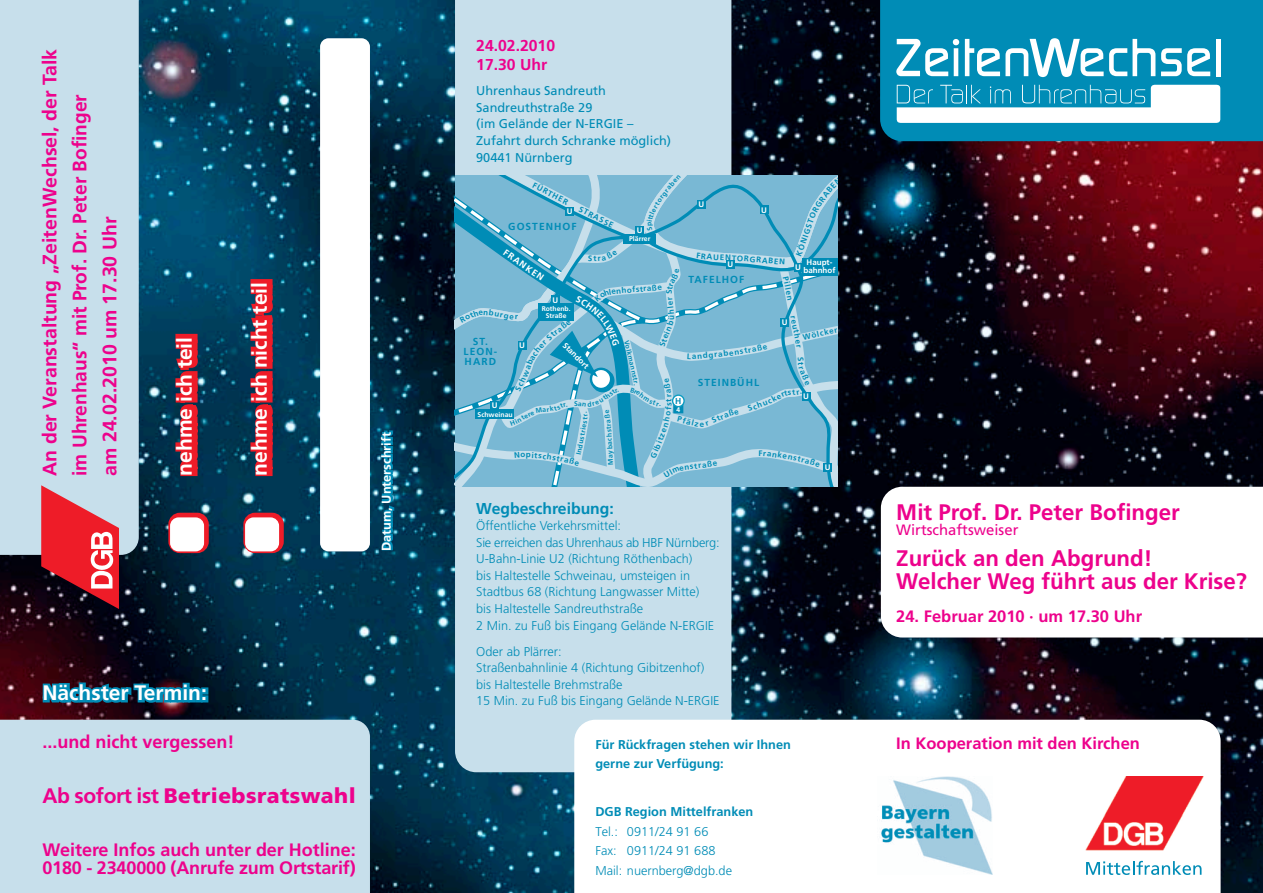
<style>
.page{position:relative;width:1263px;height:893px;background:#fff}
.page>*{position:absolute;margin:0;border:0;box-sizing:border-box;transform-origin:0 0}
.t1{font:700 22.5px/22.5px "Frutiger";color:#ed028c}
.t2{font:700 21px "Frutiger";color:#fff}
.t3{font:900 21px "Frutiger";letter-spacing:.02em;color:#ed028c}
.t4{font:700 19.5px/30px "Frutiger";color:#ed028c}
.t5{font:700 18px/18.9px "Frutiger";color:#ed028c}
.t6{font:700 16.5px "Frutiger";color:#ed028c}
.t7{font:700 15.75px/19.5px "Frutiger";color:#ed028c}
.t8{font:700 15.75px "Frutiger";color:#008cb6}
.t9{font:15px "Frutiger";color:#ed028c}
.t10{font:300 12.75px/16.6px "Frutiger";color:#008cb6}
.t11{font:12.75px/16.6px "Frutiger";color:#008cb6}
.t12{font:700 12.75px/19.5px "Frutiger";color:#008cb6}
.t13{font:700 12.75px "Frutiger";color:#fff}
.t14{font:700 10.2px/10.2px "Frutiger";letter-spacing:.1em;color:#008cb6;text-align:center}
.t15{font:700 9.15px "Frutiger";color:#fff}
.t16{font:700 8.7px "Frutiger";color:#008cb6}
.t17{font:700 7.95px "Frutiger";color:#008cb6}
.t18{font:700 7.95px/7.9px "Frutiger";color:#fff;text-align:center}
.t19{font:700 6.9px "Frutiger";color:#008cb6}
.t20{font:700 6.9px "Frutiger";color:#fff}
.t21{font:700 6.75px/6.8px "Frutiger";color:#fff;text-align:center}
.s1{font-weight:700}
</style>
<div class="page">
<img style="left:0;top:0;width:1263px;height:893px">
<div style="left:880px;top:0;width:383px;height:141px;background:#008cb6"></div>
<div style="left:0;top:0;width:139px;height:555px;background:#c7dfeb"></div>
<div style="left:455px;top:0;width:276px;height:772px;background:#c7dfeb"></div>
<svg style="left:574px;top:720px;width:646px;height:173px"></svg>
<div style="left:0;top:720px;width:370px;height:173px;background:#c7dfeb"></div>
<svg style="left:897px;top:85px;width:323px;height:38px"></svg>
<svg style="left:896px;top:39px;width:63px;height:37px"></svg>
<svg style="left:965px;top:38px;width:138px;height:39px"></svg>
<svg style="left:1109px;top:39px;width:46px;height:37px"></svg>
<svg style="left:1161px;top:48px;width:49px;height:28px"></svg>
<hr style="left:1216px;top:39px;width:4px;height:37px;background:#fff">
<img style="left:877px;top:776px;width:116px;height:99px">
<div style="left:320px;top:38px;width:50px;height:513px;background:#fff;border-radius:9px"></div>
<svg style="left:247px;top:285px;width:29px;height:194px;background:#92283b"></svg>
<svg style="left:250px;top:279px;width:23px;height:9px"></svg>
<svg style="left:172px;top:340px;width:29px;height:139px;background:#90283a"></svg>
<div style="left:175px;top:334px;width:23px;height:9px;background:#ee1c28"></div>
<svg style="left:168px;top:513px;width:41px;height:40px"></svg>
<svg style="left:243px;top:513px;width:41px;height:40px"></svg>
<div style="left:170px;top:517px;width:34px;height:34px;background:#fff;border-radius:9px"></div>
<div style="left:245px;top:517px;width:34px;height:34px;background:#fff;border-radius:9px"></div>
<svg style="left:40px;top:483px;width:81px;height:128px;background:#bc4f5a"></svg>
<svg style="left:380px;top:429px;width:16px;height:122px;background:#046a8e"></svg>
<svg style="left:41px;top:672px;width:164px;height:88px;background:#698193"></svg>
<svg style="left:201px;top:687px;width:7px;height:8px"></svg>
<div style="left:201px;top:695px;width:7px;height:7px;background:#008cb6;border:4px solid #008cb6"></div>
<svg style="left:881px;top:487px;width:382px;height:150px"></svg>
<img style="left:1085px;top:777px;width:119px;height:74px">
<svg style="left:1086px;top:861px;width:115px;height:14px"></svg>
<svg style="left:455px;top:175px;width:386px;height:314px;background:#7ab9d3"></svg>
<h3 class="t4" style="left:36px;top:476px;width:428px;rotate:-90deg">An der Veranstaltung „ZeitenWechsel, der Talk im Uhrenhaus“ mit Prof. Dr. Peter Bofinger<br>am 24.02.2010 um 17.30 Uhr</h3>
<h2 class="t2" style="left:176px;top:476px;width:140px;rotate:-90deg">nehme ich teil</h2>
<h2 class="t2" style="left:251px;top:476px;width:195px;rotate:-90deg">nehme ich nicht teil</h2>
<p class="t13" style="left:381px;top:551px;width:121px;rotate:-90deg">Datum, Unterschrift</p>
<h2 class="t2" style="left:42px;top:684px;width:166px">Nächster Termin:</h2>
<h3 class="t5" style="left:42px;top:734px;width:194px">...und nicht vergessen!</h3>
<h2 class="t3" style="left:42px;top:788px;width:315px"><span class="s1">Ab sofort ist</span> Betriebsratswahl</h2>
<h3 class="t5" style="left:42px;top:841px;width:315px">Weitere Infos auch unter der Hotline:<br>0180 - 2340000 (Anrufe zum Ortstarif)</h3>
<p class="t7" style="left:476px;top:37px;width:80px">24.02.2010<br>17.30 Uhr</p>
<p class="t11" style="left:476px;top:83px;width:196px">Uhrenhaus Sandreuth<br>Sandreuthstraße 29<br>(im Gelände der N-ERGIE –<br>Zufahrt durch Schranke möglich)<br>90441 Nürnberg</p>
<p class="t17" style="left:535px;top:182px;width:29px;rotate:28deg">FÜRTH</p>
<p class="t18" style="left:698px;top:201px;width:7px">U</p>
<p class="t17" style="left:581px;top:206px;width:34px;rotate:27deg">STRASS</p>
<p class="t17" style="left:593px;top:255px;width:5px">t</p>
<p class="t18" style="left:567px;top:208px;width:7px">U</p>
<p class="t18" style="left:761px;top:207px;width:7px">U</p>
<p class="t14" style="left:508px;top:222px;width:70px">GOSTENHOF</p>
<p class="t17" style="left:800px;top:242px;width:22px;rotate:-71deg">NIGS</p>
<p class="t18" style="left:637px;top:227px;width:7px">U</p>
<p class="t20" style="left:629px;top:236px;width:23px">Plärrer</p>
<p class="t15" style="left:506px;top:248px;width:28px;rotate:35deg">FRAN</p>
<p class="t18" style="left:803px;top:259px;width:34px">Haupt&shy;bahnhof</p>
<p class="t18" style="left:727px;top:261px;width:7px">U</p>
<p class="t18" style="left:795px;top:264px;width:7px">U</p>
<p class="t14" style="left:689px;top:275px;width:57px">TAFELHOF</p>
<p class="t17" style="left:627px;top:287px;width:26px;rotate:-4deg">ofstra</p>
<p class="t18" style="left:552px;top:296px;width:7px">U</p>
<p class="t21" style="left:542px;top:306px;width:30px">Rothenb.<br>Straße</p>
<p class="t14" style="left:464px;top:337px;width:35px">ST.<br>LEON-<br>HARD</p>
<p class="t18" style="left:519px;top:342px;width:7px">U</p>
<p class="t18" style="left:567px;top:341px;width:34px;rotate:45deg">Standort</p>
<p class="t19" style="left:629px;top:339px;width:32px;rotate:77deg">Volkman</p>
<p class="t14" style="left:698px;top:378px;width:63px">STEINBÜHL</p>
<p class="t18" style="left:492px;top:402px;width:7px">U</p>
<p class="t20" style="left:478px;top:411px;width:37px">Schweinau</p>
<p class="t19" style="left:574px;top:400px;width:5px">S</p>
<p class="t16" style="left:675px;top:397px;width:8px">H</p>
<p class="t21" style="left:676px;top:407px;width:5px">4</p>
<p class="t17" style="left:666px;top:402px;width:5px;rotate:-90deg">t</p>
<p class="t17" style="left:520px;top:451px;width:6px">o</p>
<p class="t19" style="left:579px;top:435px;width:17px;rotate:-80deg">tries</p>
<p class="t19" style="left:608px;top:465px;width:40px;rotate:-93deg">Maybachst</p>
<p class="t19" style="left:576px;top:454px;width:21px;rotate:-79deg">Indus</p>
<p class="t17" style="left:689px;top:463px;width:24px;rotate:-7deg">straß</p>
<p class="t8" style="left:476px;top:502px;width:139px">Wegbeschreibung:</p>
<p class="t10" style="left:476px;top:518px;width:245px">Öffentliche Verkehrsmittel:<br>Sie erreichen das Uhrenhaus ab HBF Nürnberg:<br>U-Bahn-Linie U2 (Richtung Röthenbach)<br>bis Haltestelle Schweinau, umsteigen in Stadtbus 68 (Richtung Langwasser Mitte)<br>bis Haltestelle Sandreuthstraße<br>2 Min. zu Fuß bis Eingang Gelände N-ERGIE</p>
<p class="t10" style="left:476px;top:644px;width:245px">Oder ab Plärrer:<br>Straßenbahnlinie 4 (Richtung Gibitzenhof) bis Haltestelle Brehmstraße<br>15 Min. zu Fuß bis Eingang Gelände N-ERGIE</p>
<p class="t17" style="left:797px;top:319px;width:26px;rotate:79deg">euthe</p>
<p class="t17" style="left:804px;top:362px;width:5px;rotate:90deg">t</p>
<p class="t18" style="left:782px;top:319px;width:7px">U</p>
<p class="t17" style="left:802px;top:334px;width:37px;rotate:-12deg">Wölcker</p>
<p class="t18" style="left:803px;top:393px;width:7px">U</p>
<p class="t18" style="left:825px;top:464px;width:7px">U</p>
<p class="t12" style="left:595px;top:736px;width:197px">Für Rückfragen stehen wir Ihnen gerne zur Verfügung:</p>
<p class="t12" style="left:595px;top:803px;width:159px">DGB Region Mittelfranken</p>
<p class="t10" style="left:595px;top:823px;width:138px;line-height:19.5px">Tel.: 0911/24 91 66<br>Fax: 0911/24 91 688<br>Mail: nuernberg@dgb.de</p>
<h1 class="t1" style="left:896px;top:502px;width:285px">Mit Prof. Dr. Peter Bofinger</h1>
<p class="t9" style="left:896px;top:523px;width:124px">Wirtschaftsweiser</p>
<h1 class="t1" style="left:896px;top:549px;width:352px">Zurück an den Abgrund!<br>Welcher Weg führt aus der Krise?</h1>
<p class="t6" style="left:896px;top:609px;width:247px">24. Februar 2010 · um 17.30 Uhr</p>
<p class="t6" style="left:896px;top:736px;width:245px">In Kooperation mit den Kirchen</p>
</div>
